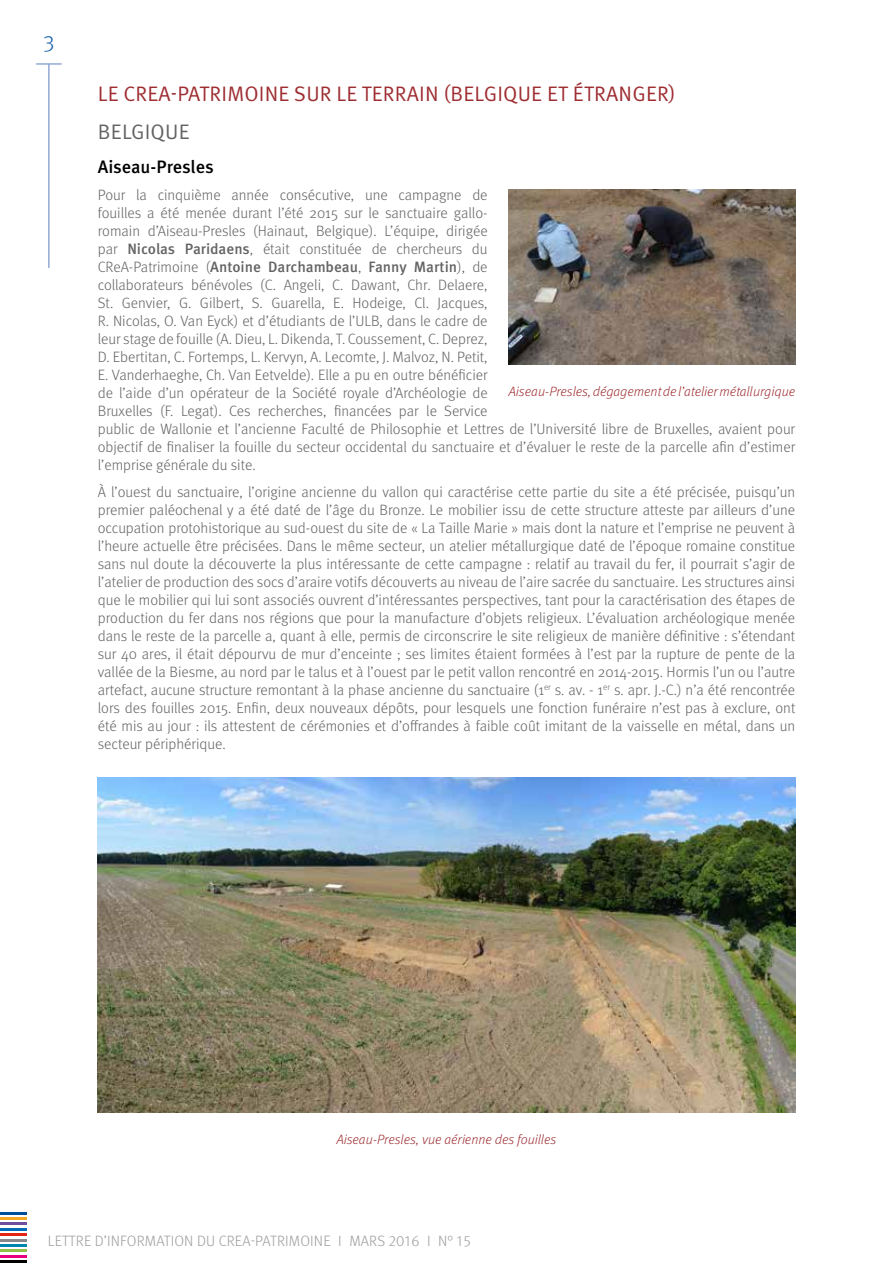
<style>
.page{position:relative;width:893px;height:1263px;background:#fff}
.page>*{position:absolute;margin:0;border:0;box-sizing:border-box;transform-origin:0 0}
.t1{font:300 22.5px "Meta OT";color:#115da9}
.t2{font:21px "Meta OT Norm";letter-spacing:.01em;color:#9e2e32}
.t3{font:21px "Meta OT Norm";letter-spacing:.01em;color:#646363}
.t4{font:500 18px "Meta OT";letter-spacing:-.005em;color:#000}
.t5{font:300 15px/18px "Meta OT";color:#646363}
.t6{font:300 15px "Meta OT";letter-spacing:.01em;color:#9d9d9c}
.t7{font:italic 300 13.5px "Meta OT";color:#9e2e32}
.s1{font-weight:500}
</style>
<div class="page">
<hr style="left:0;top:1255px;width:27px;height:2px;background:#e6007d">
<hr style="left:0;top:1260px;width:27px;height:3px;background:#000">
<hr style="left:0;top:1249px;width:27px;height:3px;background:#8fc148">
<hr style="left:0;top:1233px;width:27px;height:3px;background:#e42313">
<hr style="left:0;top:1228px;width:27px;height:2px;background:#006ab4">
<hr style="left:0;top:1244px;width:27px;height:3px;background:#0087b1">
<hr style="left:0;top:1212px;width:27px;height:2px;background:#004e9b">
<hr style="left:0;top:1222px;width:27px;height:3px;background:#6f4f9b">
<hr style="left:0;top:1239px;width:27px;height:2px;background:#86888c">
<hr style="left:0;top:1217px;width:27px;height:3px;background:#f7a823">
<svg style="left:36px;top:64px;width:26px;height:1px"></svg>
<hr style="left:49px;top:64px;width:1px;height:204px;background:#5d7fc0">
<img style="left:509px;top:189px;width:286px;height:176px">
<img style="left:98px;top:777px;width:697px;height:335px">
<h1 class="t1" style="left:43px;top:30px;width:13px">3</h1>
<h2 class="t2" style="left:98px;top:81px;width:579px">LE CREA-PATRIMOINE SUR LE TERRAIN (BELGIQUE ET ÉTRANGER)</h2>
<h2 class="t3" style="left:98px;top:119px;width:93px">BELGIQUE</h2>
<p class="t4" style="left:98px;top:156px;width:117px">Aiseau-Presles</p>
<p class="t5" style="left:98px;top:186px;width:699px">Pour la cinquième année consécutive, une campagne de<br>fouilles a été menée durant l’été 2015 sur le sanctuaire gallo-<br>romain d’Aiseau-Presles (Hainaut, Belgique). L’équipe, dirigée<br>par <span class="s1">Nicolas Paridaens</span>, était constituée de chercheurs du<br>CReA-Patrimoine (<span class="s1">Antoine Darchambeau</span>, <span class="s1">Fanny Martin</span>), de<br>collaborateurs bénévoles (C. Angeli, C. Dawant, Chr. Delaere,<br>St. Genvier, G. Gilbert, S. Guarella, E. Hodeige, Cl. Jacques,<br>R. Nicolas, O. Van Eyck) et d’étudiants de l’ULB, dans le cadre de<br>leur stage de fouille (A. Dieu, L. Dikenda, T. Coussement, C. Deprez,<br>D. Ebertitan, C. Fortemps, L. Kervyn, A. Lecomte, J. Malvoz, N. Petit,<br>E. Vanderhaeghe, Ch. Van Eetvelde). Elle a pu en outre bénéficier<br>de l’aide d’un opérateur de la Société royale d’Archéologie de<br>Bruxelles (F. Legat). Ces recherches, financées par le Service<br>public de Wallonie et l’ancienne Faculté de Philosophie et Lettres de l’Université libre de Bruxelles, avaient pour objectif de finaliser la fouille du secteur occidental du sanctuaire et d’évaluer le reste de la parcelle afin d’estimer l’emprise générale du site.</p>
<p class="t5" style="left:98px;top:483px;width:699px;text-align:justify">À l’ouest du sanctuaire, l’origine ancienne du vallon qui caractérise cette partie du site a été précisée, puisqu’un premier paléochenal y a été daté de l’âge du Bronze. Le mobilier issu de cette structure atteste par ailleurs d’une occupation protohistorique au sud-ouest du site de « La Taille Marie » mais dont la nature et l’emprise ne peuvent à l’heure actuelle être précisées. Dans le même secteur, un atelier métallurgique daté de l’époque romaine constitue sans nul doute la découverte la plus intéressante de cette campagne : relatif au travail du fer, il pourrait s’agir de l’atelier de production des socs d’araire votifs découverts au niveau de l’aire sacrée du sanctuaire. Les structures ainsi que le mobilier qui lui sont associés ouvrent d’intéressantes perspectives, tant pour la caractérisation des étapes de production du fer dans nos régions que pour la manufacture d’objets religieux. L’évaluation archéologique menée dans le reste de la parcelle a, quant à elle, permis de circonscrire le site religieux de manière définitive : s’étendant sur 40 ares, il était dépourvu de mur d’enceinte ; ses limites étaient formées à l’est par la rupture de pente de la vallée de la Biesme, au nord par le talus et à l’ouest par le petit vallon rencontré en 2014-2015. Hormis l’un ou l’autre artefact, aucune structure remontant à la phase ancienne du sanctuaire (1<sup>er</sup> s. av. - 1<sup>er</sup> s. apr. J.-C.) n’a été rencontrée lors des fouilles 2015. Enfin, deux nouveaux dépôts, pour lesquels une fonction funéraire n’est pas à exclure, ont été mis au jour : ils attestent de cérémonies et d’offrandes à faible coût imitant de la vaisselle en métal, dans un secteur périphérique.</p>
<p class="t7" style="left:509px;top:384px;width:288px">Aiseau-Presles, dégagement de l’atelier métallurgique</p>
<p class="t7" style="left:337px;top:1131px;width:221px">Aiseau-Presles, vue aérienne des fouilles</p>
<p class="t6" style="left:48px;top:1232px;width:425px">LETTRE D’INFORMATION DU CREA-PATRIMOINE I MARS 2016 I N° 15</p>
</div>
